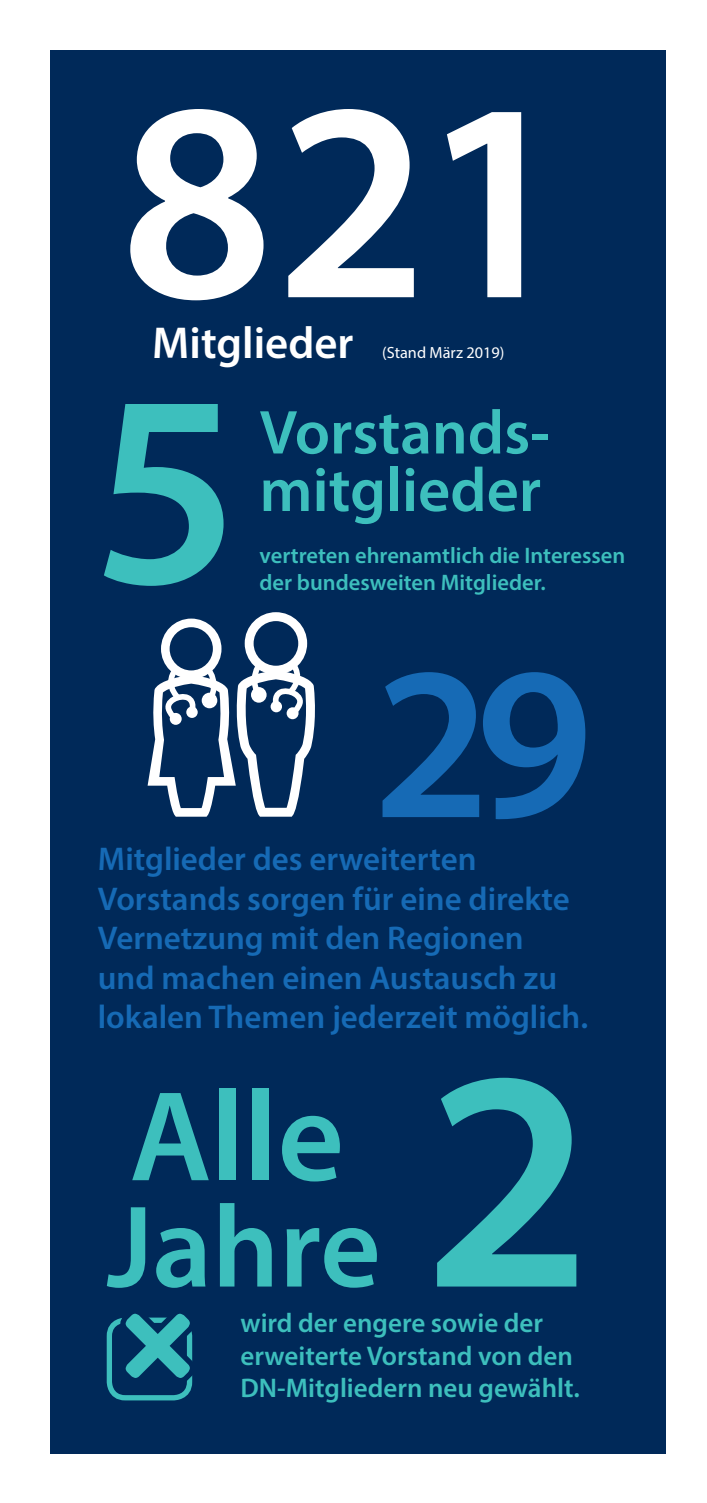
<style>
.page{position:relative;width:707px;height:1503px;background:#fff}
.page>*{position:absolute;margin:0;border:0;box-sizing:border-box;transform-origin:0 0}
.t1{font:600 315.75px "Myriad Pro";color:#3dbfbd}
.t2{font:600 284.75px "Myriad Pro";color:#fff}
.t3{font:600 275px "Myriad Pro";color:#3dbfbd}
.t4{font:600 219.25px "Myriad Pro";color:#166ab5}
.t5{font:600 129.25px "Myriad Pro";color:#3dbfbd}
.t6{font:600 117.5px "Myriad Pro";color:#3dbfbd}
.t7{font:600 62.5px/57.5px "Myriad Pro";color:#3dbfbd}
.t8{font:600 44.75px "Myriad Pro";color:#fff}
.t9{font:600 33px/39.5px "Myriad Pro";color:#166ab5}
.t10{font:600 27px/32.5px "Myriad Pro";color:#3dbfbd}
.t11{font:600 22.5px/27px "Myriad Pro";color:#3dbfbd}
.t12{font:16.25px "Myriad Pro";color:#fff}
</style>
<div class="page">
<div style="left:50px;top:50px;width:616px;height:1403px;background:#002959"></div>
<svg style="left:148px;top:612px;width:167px;height:204px"></svg>
<div style="left:107px;top:1317px;width:85px;height:83px;border:5px solid #3dbfbd;border-radius:16px"></div>
<svg style="left:118px;top:1313px;width:75px;height:77px"></svg>
<p class="t2" style="left:121px;top:20px;width:454px">821</p>
<p class="t8" style="left:152px;top:314px;width:203px">Mitglieder</p>
<p class="t12" style="left:382px;top:342px;width:124px">(Stand März 2019)</p>
<p class="t3" style="left:92px;top:315px;width:149px">5</p>
<p class="t7" style="left:260px;top:402px;width:292px">Vorstands&shy;mitglieder</p>
<p class="t11" style="left:260px;top:541px;width:367px">vertreten ehrenamtlich die Interessen der bundesweiten Mitglieder.</p>
<p class="t4" style="left:373px;top:604px;width:221px">29</p>
<p class="t9" style="left:98px;top:838px;width:492px">Mitglieder des erweiterten<br>Vorstands sorgen für eine direkte<br>Vernetzung mit den Regionen und machen einen Austausch zu lokalen Themen jederzeit möglich.</p>
<p class="t5" style="left:130px;top:1054px;width:216px">Alle</p>
<p class="t6" style="left:107px;top:1172px;width:276px">Jahre</p>
<p class="t1" style="left:423px;top:979px;width:171px">2</p>
<p class="t10" style="left:240px;top:1306px;width:341px">wird der engere sowie der erweiterte Vorstand von den<br>DN-Mitgliedern neu gewählt.</p>
</div>
